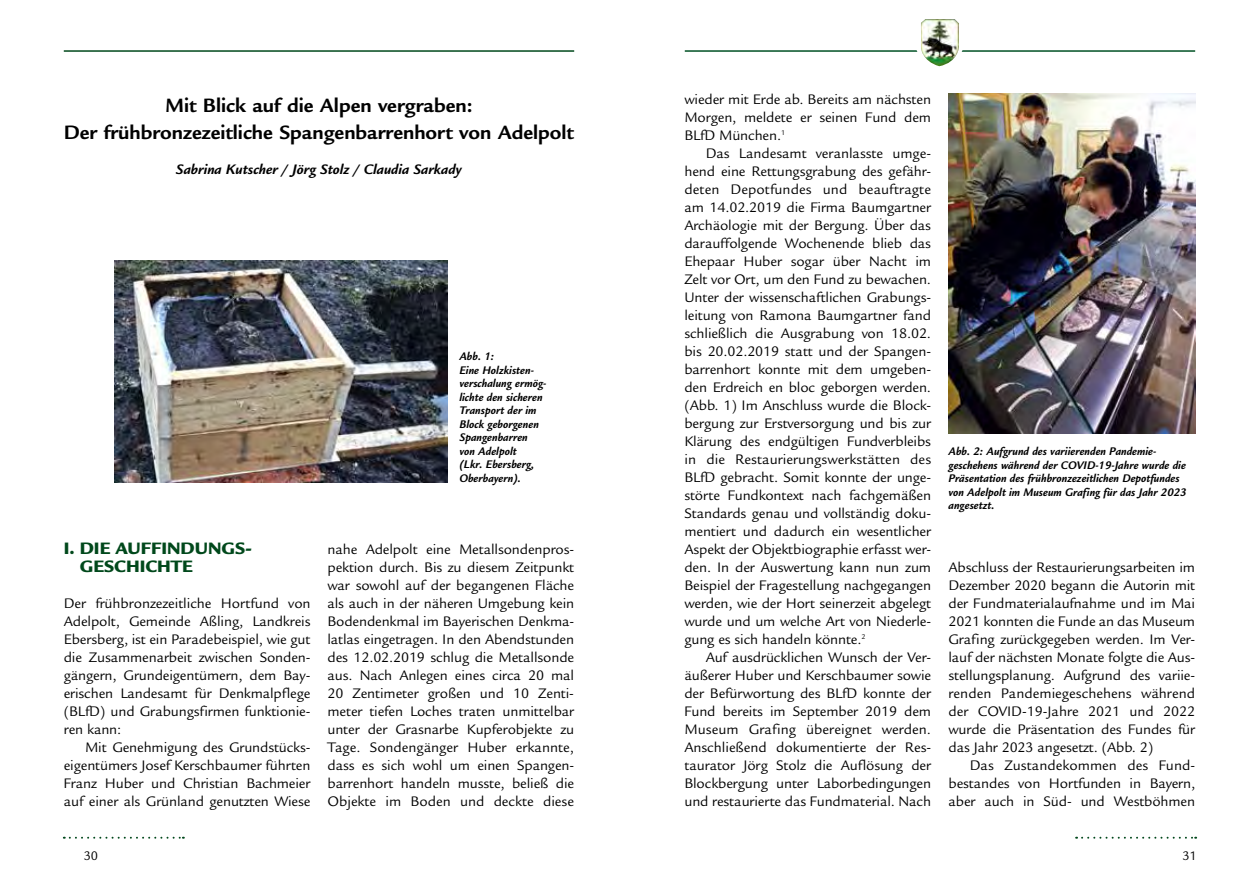
<style>
.page{position:relative;width:1259px;height:893px;background:#fff}
.page>*{position:absolute;margin:0;border:0;box-sizing:border-box;transform-origin:0 0}
.t1{font:700 21px/27px "Legacy Sans Std";color:#000;text-align:center}
.t2{font:900 18px/18px "Legacy Sans Std";color:#00481b}
.t3{font:15px/18px "Legacy Sans Std";letter-spacing:-.01em;color:#000;text-align:justify}
.t4{font:italic 700 15px "Legacy Sans Std";color:#000}
.t5{font:13.5px "Legacy Sans Std";color:#000}
.t6{font:italic 700 12px/13.5px "Legacy Sans Std";letter-spacing:.005em;color:#000;scale:.95 1}
</style>
<div class="page">
<hr style="left:64px;top:50px;width:510px;height:2px;background:#00481b">
<svg style="left:1076px;top:837px;width:120px;height:2px"></svg>
<svg style="left:64px;top:837px;width:120px;height:2px"></svg>
<hr style="left:685px;top:50px;width:510px;height:2px;background:#005125">
<div style="left:915px;top:18px;width:48px;height:49px;background:#fff;border-radius:50%"></div>
<img style="left:921px;top:19px;width:38px;height:47px">
<img style="left:115px;top:261px;width:333px;height:222px">
<img style="left:948px;top:94px;width:247px;height:340px">
<h1 class="t1" style="left:64px;top:92px;width:511px">Mit Blick auf die Alpen vergraben:<br>Der frühbronzezeitliche Spangenbarrenhort von Adelpolt</h1>
<p class="t4" style="left:176px;top:161px;width:287px">Sabrina Kutscher / Jörg Stolz / Claudia Sarkady</p>
<p class="t6" style="left:459px;top:350px;width:93px">Abb. 1:<br>Eine Holzkisten&shy;verschalung ermög&shy;lichte den sicheren<br>Transport der im<br>Block geborgenen<br>Spangenbarren<br>von Adelpolt<br>(Lkr. Ebersberg,<br>Oberbayern).</p>
<p class="t2" style="left:80px;top:539px;width:174px;text-indent:-16px">I. DIE AUFFINDUNGS-<br>GESCHICHTE</p>
<p class="t3" style="left:64px;top:594px;width:248px">Der frühbronzezeitliche Hortfund von Adelpolt, Gemeinde Aßling, Landkreis Ebersberg, ist ein Paradebeispiel, wie gut die Zusammenarbeit zwischen Sonden&shy;gängern, Grundeigentümern, dem Bay&shy;erischen Landesamt für Denkmalpflege (BLfD) und Grabungsfirmen funktionie&shy;ren kann:</p>
<p class="t3" style="left:64px;top:738px;width:248px;text-indent:21px">Mit Genehmigung des Grundstücks&shy;eigentümers Josef Kerschbaumer führten Franz Huber und Christian Bachmeier auf einer als Grünland genutzten Wiese</p>
<p class="t3" style="left:327px;top:540px;width:248px">nahe Adelpolt eine Metallsondenpros&shy;pektion durch. Bis zu diesem Zeitpunkt war sowohl auf der begangenen Fläche als auch in der näheren Umgebung kein Bodendenkmal im Bayerischen Denkma&shy;latlas eingetragen. In den Abendstunden des 12.02.2019 schlug die Metallsonde aus. Nach Anlegen eines circa 20 mal 20 Zentimeter großen und 10 Zenti&shy;meter tiefen Loches traten unmittelbar unter der Grasnarbe Kupferobjekte zu Tage. Sondengänger Huber erkannte, dass es sich wohl um einen Spangen&shy;barrenhort handeln musste, beließ die Objekte im Boden und deckte diese</p>
<p class="t3" style="left:684px;top:90px;width:248px">wieder mit Erde ab. Bereits am nächsten Morgen, meldete er seinen Fund dem BLfD München.<sup>1</sup></p>
<p class="t3" style="left:684px;top:144px;width:248px;text-indent:21px">Das Landesamt veranlasste umge&shy;hend eine Rettungsgrabung des gefähr&shy;deten Depotfundes und beauftragte am 14.02.2019 die Firma Baumgartner Archäologie mit der Bergung. Über das darauffolgende Wochenende blieb das Ehepaar Huber sogar über Nacht im Zelt vor Ort, um den Fund zu bewachen.<br>Unter der wissenschaftlichen Grabungs&shy;leitung von Ramona Baumgartner fand schließlich die Ausgrabung von 18.02. bis 20.02.2019 statt und der Spangen&shy;barrenhort konnte mit dem umgeben&shy;den Erdreich en bloc geborgen werden. (Abb. 1) Im Anschluss wurde die Block&shy;bergung zur Erstversorgung und bis zur Klärung des endgültigen Fundverbleibs in die Restaurierungswerkstätten des BLfD gebracht. Somit konnte der unge&shy;störte Fundkontext nach fachgemäßen Standards genau und vollständig doku&shy;mentiert und dadurch ein wesentlicher Aspekt der Objektbiographie erfasst wer&shy;den. In der Auswertung kann nun zum Beispiel der Fragestellung nachgegangen werden, wie der Hort seinerzeit abgelegt wurde und um welche Art von Niederle&shy;gung es sich handeln könnte.<sup>2</sup></p>
<p class="t3" style="left:684px;top:648px;width:248px;text-indent:21px">Auf ausdrücklichen Wunsch der Ver&shy;äußerer Huber und Kerschbaumer sowie der Befürwortung des BLfD konnte der Fund bereits im September 2019 dem Museum Grafing übereignet werden.<br>Anschließend dokumentierte der Res&shy;taurator Jörg Stolz die Auflösung der Blockbergung unter Laborbedingungen und restaurierte das Fundmaterial. Nach</p>
<p class="t6" style="left:948px;top:445px;width:252px">Abb. 2: Aufgrund des variierenden Pandemie&shy;geschehens während der COVID-19-Jahre wurde die Präsentation des frühbronzezeitlichen Depotfundes von Adelpolt im Museum Grafing für das Jahr 2023 angesetzt.</p>
<p class="t3" style="left:948px;top:558px;width:248px">Abschluss der Restaurierungsarbeiten im Dezember 2020 begann die Autorin mit der Fundmaterialaufnahme und im Mai 2021 konnten die Funde an das Museum Grafing zurückgegeben werden. Im Ver&shy;lauf der nächsten Monate folgte die Aus&shy;stellungsplanung. Aufgrund des variie&shy;renden Pandemiegeschehens während der COVID-19-Jahre 2021 und 2022 wurde die Präsentation des Fundes für das Jahr 2023 angesetzt. (Abb. 2)</p>
<p class="t3" style="left:948px;top:756px;width:248px;text-indent:21px">Das Zustandekommen des Fund&shy;bestandes von Hortfunden in Bayern, aber auch in Süd- und Westböhmen</p>
<p class="t5" style="left:84px;top:848px;width:16px">30</p>
<p class="t5" style="left:1182px;top:848px;width:16px">31</p>
</div>
